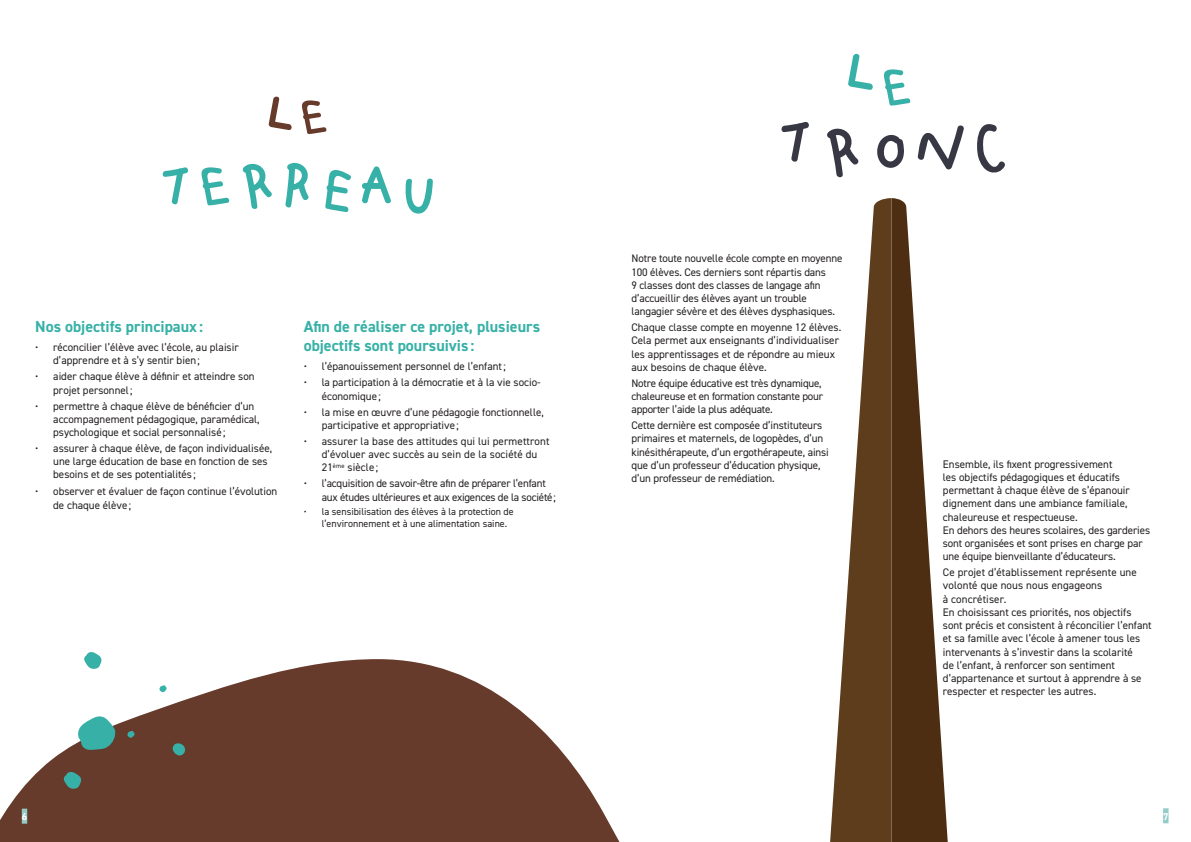
<style>
.page{position:relative;width:1191px;height:842px;background:#fff}
.page>*{position:absolute;margin:0;border:0;box-sizing:border-box;transform-origin:0 0}
.t1{font:700 16px/19.2px "DIN2014";color:#37b1a7}
.t2{font:11px/13.2px "DIN2014";color:#231f20}
.t3{font:11px/13.2px "DIN2014";letter-spacing:-.02em;color:#231f20}
.t4{font:10px/12px "DIN2014";color:#231f20}
.Style_de_paragraphe{font:700 10px "DIN2014";color:#fff}
</style>
<div class="page">
<div style="left:1163px;top:808px;width:5px;height:15px;background:#93cbc6"></div>
<svg style="left:0;top:659px;width:620px;height:183px;fill:#663b2b"></svg>
<svg style="left:268px;top:96px;width:24px;height:34px"></svg>
<svg style="left:302px;top:100px;width:25px;height:34px"></svg>
<svg style="left:242px;top:163px;width:30px;height:46px"></svg>
<svg style="left:285px;top:162px;width:24px;height:46px"></svg>
<svg style="left:362px;top:166px;width:29px;height:38px"></svg>
<svg style="left:201px;top:167px;width:29px;height:39px"></svg>
<svg style="left:325px;top:170px;width:26px;height:42px"></svg>
<svg style="left:162px;top:167px;width:27px;height:38px"></svg>
<svg style="left:405px;top:178px;width:28px;height:36px"></svg>
<svg style="left:77px;top:715px;width:38px;height:35px"></svg>
<svg style="left:84px;top:652px;width:18px;height:17px"></svg>
<svg style="left:173px;top:742px;width:12px;height:13px"></svg>
<svg style="left:64px;top:772px;width:17px;height:17px"></svg>
<svg style="left:159px;top:685px;width:8px;height:7px"></svg>
<svg style="left:127px;top:731px;width:8px;height:7px"></svg>
<svg style="left:891px;top:198px;width:57px;height:644px"></svg>
<svg style="left:830px;top:198px;width:61px;height:644px;fill:#5e3d1c"></svg>
<svg style="left:977px;top:124px;width:28px;height:49px"></svg>
<svg style="left:917px;top:125px;width:47px;height:45px"></svg>
<svg style="left:848px;top:53px;width:25px;height:37px"></svg>
<svg style="left:884px;top:69px;width:27px;height:37px"></svg>
<svg style="left:827px;top:128px;width:32px;height:50px"></svg>
<svg style="left:781px;top:121px;width:28px;height:41px"></svg>
<svg style="left:877px;top:134px;width:27px;height:34px"></svg>
<div style="left:22px;top:809px;width:5px;height:15px;background:#93cbc6"></div>
<p class="t1" style="left:35px;top:317px;width:169px">Nos objectifs principaux :</p>
<p class="t2" style="left:53px;top:341px;width:187px;text-indent:-18px">• réconcilier l’élève avec l’école, au plaisir d’apprendre et à s’y sentir bien;</p>
<p class="t2" style="left:53px;top:370px;width:203px;text-indent:-18px">• aider chaque élève à définir et atteindre son projet personnel;</p>
<p class="t2" style="left:53px;top:399px;width:208px;text-indent:-18px">• permettre à chaque élève de bénéficier d’un accompagnement pédagogique, paramédical, psychologique et social personnalisé ;</p>
<p class="t2" style="left:53px;top:441px;width:220px;text-indent:-18px">• assurer à chaque élève, de façon individualisée, une large éducation de base en fonction de ses besoins et de ses potentialités ;</p>
<p class="t2" style="left:53px;top:483px;width:225px;line-height:14.4px;text-indent:-18px">• observer et évaluer de façon continue l’évolution de chaque élève ;</p>
<p class="t1" style="left:304px;top:317px;width:238px">Afin de réaliser ce projet, plusieurs objectifs sont poursuivis :</p>
<p class="t2" style="left:304px;top:360px;width:203px">• l’épanouissement personnel de l’enfant;</p>
<p class="t2" style="left:322px;top:376px;width:220px;text-indent:-18px">• la participation à la démocratie et à la vie socio&shy;économique ;</p>
<p class="t2" style="left:322px;top:405px;width:223px;text-indent:-18px">• la mise en œuvre d’une pédagogie fonctionnelle, participative et appropriative ;</p>
<p class="t2" style="left:322px;top:434px;width:229px;text-indent:-18px">• assurer la base des attitudes qui lui permettront d’évoluer avec succès au sein de la société du<br>21<sup>ème</sup> siècle ;</p>
<p class="t3" style="left:322px;top:477px;width:236px;text-indent:-18px">• l’acquisition de savoir-être afin de préparer l’enfant aux études ultérieures et aux exigences de la société;</p>
<p class="t4" style="left:322px;top:506px;width:193px;text-indent:-18px">• la sensibilisation des élèves à la protection de l’environnement et à une alimentation saine.</p>
<p class="t2" style="left:631px;top:252px;width:212px">Notre toute nouvelle école compte en moyenne 100 élèves. Ces derniers sont répartis dans<br>9 classes dont des classes de langage afin d’accueillir des élèves ayant un trouble langagier sévère et des élèves dysphasiques.</p>
<p class="t2" style="left:631px;top:321px;width:211px">Chaque classe compte en moyenne 12 élèves.<br>Cela permet aux enseignants d’individualiser les apprentissages et de répondre au mieux aux besoins de chaque élève.</p>
<p class="t3" style="left:631px;top:376px;width:193px">Notre équipe éducative est très dynamique, chaleureuse et en formation constante pour apporter l’aide la plus adéquate.</p>
<p class="t2" style="left:631px;top:419px;width:199px">Cette dernière est composée d’instituteurs primaires et maternels, de logopèdes, d’un kinésithérapeute, d’un ergothérapeute, ainsi que d’un professeur d’éducation physique, d’un professeur de remédiation.</p>
<p class="Style_de_paragraphe" style="left:22px;top:810px;width:7px">6</p>
<p class="t2" style="left:943px;top:457px;width:209px">Ensemble, ils fixent progressivement<br>les objectifs pédagogiques et éducatifs permettant à chaque élève de s’épanouir dignement dans une ambiance familiale, chaleureuse et respectueuse.<br>En dehors des heures scolaires, des garderies sont organisées et sont prises en charge par une équipe bienveillante d’éducateurs.</p>
<p class="t2" style="left:943px;top:566px;width:210px">Ce projet d’établissement représente une volonté que nous nous engageons<br>à concrétiser.<br>En choisissant ces priorités, nos objectifs sont précis et consistent à réconcilier l’enfant et sa famille avec l’école à amener tous les intervenants à s’investir dans la scolarité<br>de l’enfant, à renforcer son sentiment d’appartenance et surtout à apprendre à se respecter et respecter les autres.</p>
<p class="Style_de_paragraphe" style="left:1163px;top:810px;width:7px">7</p>
</div>
